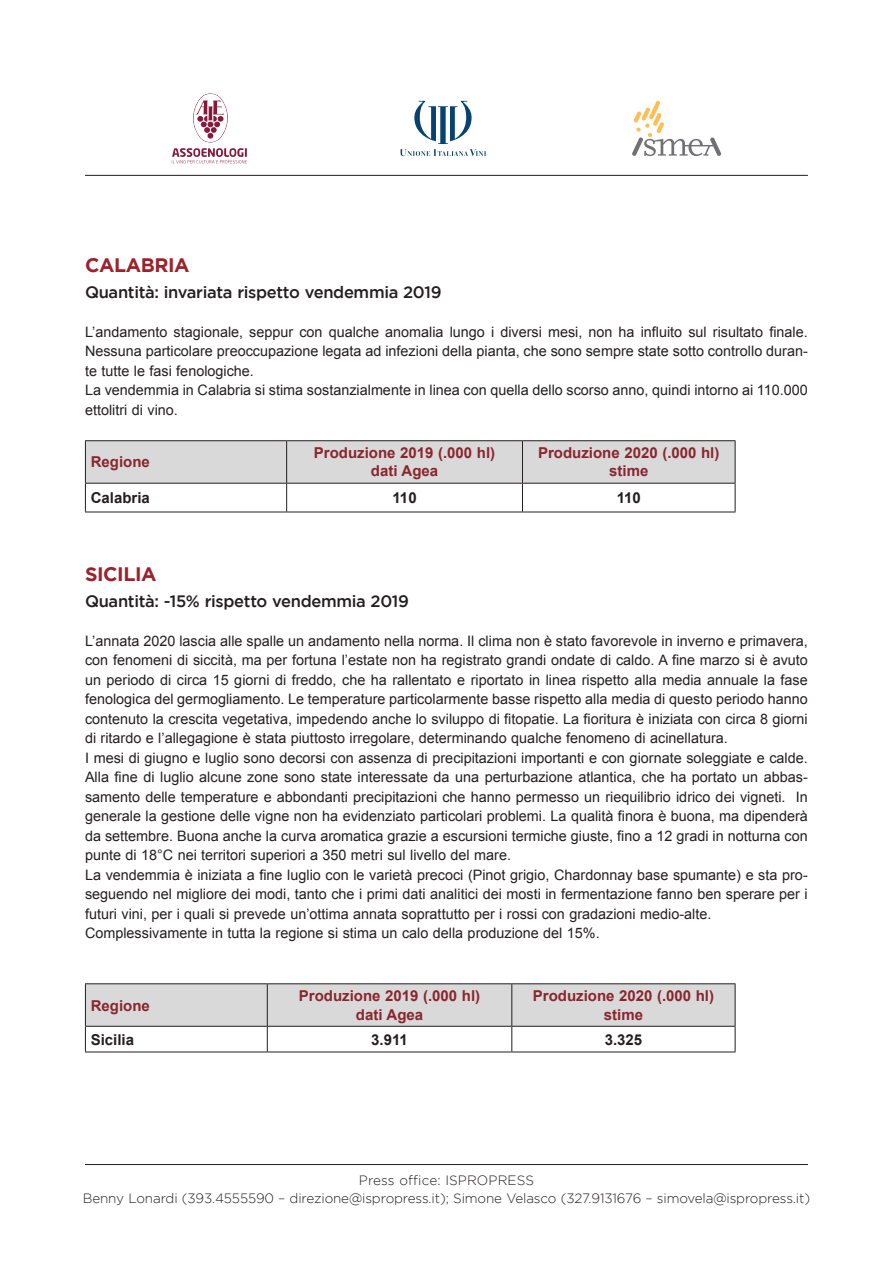
<style>
.page{position:relative;width:893px;height:1263px;background:#fff}
.page>*{position:absolute;margin:0;border:0;box-sizing:border-box;transform-origin:0 0}
.Normale{font:700 19.5px "Gotham";letter-spacing:-.02em;color:#9c212b}
.Normale-2{font:500 16.5px "Gotham";letter-spacing:-.02em;color:#231f20}
.Normale-3{font:700 15px/18px "Arial";color:#8a252d;text-align:center}
.Normale-4{font:700 15px "Arial";color:#231f20}
.Normale-5{font:14.4px/19.5px "Arial";color:#231f20;text-align:justify}
.Normale-6{font:300 13.5px "Gotham";letter-spacing:-.01em;color:#231f20}
.Normale-7{font:300 13.5px "Gotham";letter-spacing:.01em;color:#231f20}
</style>
<div class="page">
<svg style="left:172px;top:93px;width:75px;height:71px"></svg>
<svg style="left:632px;top:101px;width:89px;height:55px"></svg>
<svg style="left:400px;top:101px;width:86px;height:55px"></svg>
<hr style="left:85px;top:175px;width:723px;height:1px;background:#231f20">
<hr style="left:85px;top:1164px;width:723px;height:1px;background:#231f20">
<hr style="left:85px;top:440px;width:202px;height:1px;background:#231f20">
<hr style="left:287px;top:440px;width:235px;height:1px;background:#231f20">
<hr style="left:522px;top:440px;width:213px;height:1px;background:#231f20">
<hr style="left:85px;top:512px;width:202px;height:1px;background:#231f20">
<hr style="left:287px;top:512px;width:235px;height:1px;background:#231f20">
<hr style="left:522px;top:512px;width:213px;height:1px;background:#231f20">
<svg style="left:85px;top:441px;width:651px;height:71px"></svg>
<hr style="left:85px;top:983px;width:182px;height:1px;background:#231f20">
<hr style="left:267px;top:983px;width:245px;height:1px;background:#231f20">
<hr style="left:512px;top:983px;width:223px;height:1px;background:#231f20">
<hr style="left:85px;top:1051px;width:182px;height:1px;background:#231f20">
<hr style="left:267px;top:1051px;width:245px;height:1px;background:#231f20">
<hr style="left:512px;top:1051px;width:223px;height:1px;background:#231f20">
<svg style="left:85px;top:984px;width:651px;height:67px"></svg>
<p class="Normale" style="left:85px;top:254px;width:106px">CALABRIA</p>
<p class="Normale-2" style="left:85px;top:283px;width:358px">Quantità: invariata rispetto vendemmia 2019</p>
<p class="Normale-5" style="left:85px;top:322px;width:724px">L’andamento stagionale, seppur con qualche anomalia lungo i diversi mesi, non ha influito sul risultato finale.<br>Nessuna particolare preoccupazione legata ad infezioni della pianta, che sono sempre state sotto controllo duran&shy;te tutte le fasi fenologiche.</p>
<p class="Normale-5" style="left:85px;top:381px;width:724px">La vendemmia in Calabria si stima sostanzialmente in linea con quella dello scorso anno, quindi intorno ai 110.000 ettolitri di vino.</p>
<p class="Normale-3" style="left:91px;top:454px;width:61px">Regione</p>
<p class="Normale-3" style="left:314px;top:445px;width:183px">Produzione 2019 (.000 hl) dati Agea</p>
<p class="Normale-3" style="left:538px;top:445px;width:183px">Produzione 2020 (.000 hl) stime</p>
<p class="Normale-4" style="left:91px;top:488px;width:61px">Calabria</p>
<p class="Normale-4" style="left:392px;top:488px;width:26px">110</p>
<p class="Normale-4" style="left:617px;top:488px;width:26px">110</p>
<p class="Normale" style="left:85px;top:563px;width:73px">SICILIA</p>
<p class="Normale-2" style="left:85px;top:592px;width:325px">Quantità: -15% rispetto vendemmia 2019</p>
<p class="Normale-5" style="left:85px;top:631px;width:724px">L’annata 2020 lascia alle spalle un andamento nella norma. Il clima non è stato favorevole in inverno e primavera, con fenomeni di siccità, ma per fortuna l’estate non ha registrato grandi ondate di caldo. A fine marzo si è avuto un periodo di circa 15 giorni di freddo, che ha rallentato e riportato in linea rispetto alla media annuale la fase fenologica del germogliamento. Le temperature particolarmente basse rispetto alla media di questo periodo hanno contenuto la crescita vegetativa, impedendo anche lo sviluppo di fitopatie. La fioritura è iniziata con circa 8 giorni di ritardo e l’allegagione è stata piuttosto irregolare, determinando qualche fenomeno di acinellatura.</p>
<p class="Normale-5" style="left:85px;top:748px;width:724px">I mesi di giugno e luglio sono decorsi con assenza di precipitazioni importanti e con giornate soleggiate e calde.<br>Alla fine di luglio alcune zone sono state interessate da una perturbazione atlantica, che ha portato un abbas&shy;samento delle temperature e abbondanti precipitazioni che hanno permesso un riequilibrio idrico dei vigneti. In generale la gestione delle vigne non ha evidenziato particolari problemi. La qualità finora è buona, ma dipenderà da settembre. Buona anche la curva aromatica grazie a escursioni termiche giuste, fino a 12 gradi in notturna con punte di 18°C nei territori superiori a 350 metri sul livello del mare.</p>
<p class="Normale-5" style="left:85px;top:865px;width:724px">La vendemmia è iniziata a fine luglio con le varietà precoci (Pinot grigio, Chardonnay base spumante) e sta pro&shy;seguendo nel migliore dei modi, tanto che i primi dati analitici dei mosti in fermentazione fanno ben sperare per i futuri vini, per i quali si prevede un’ottima annata soprattutto per i rossi con gradazioni medio-alte.</p>
<p class="Normale-5" style="left:85px;top:924px;width:516px">Complessivamente in tutta la regione si stima un calo della produzione del 15%.</p>
<p class="Normale-3" style="left:91px;top:997px;width:61px">Regione</p>
<p class="Normale-3" style="left:299px;top:988px;width:183px">Produzione 2019 (.000 hl) dati Agea</p>
<p class="Normale-3" style="left:533px;top:988px;width:183px">Produzione 2020 (.000 hl) stime</p>
<p class="Normale-4" style="left:91px;top:1029px;width:45px">Sicilia</p>
<p class="Normale-4" style="left:371px;top:1029px;width:38px">3.911</p>
<p class="Normale-4" style="left:605px;top:1029px;width:39px">3.325</p>
<p class="Normale-7" style="left:359px;top:1173px;width:177px">Press office: ISPROPRESS</p>
<p class="Normale-6" style="left:83px;top:1191px;width:729px">Benny Lonardi (393.4555590 – direzione@ispropress.it); Simone Velasco (327.9131676 – simovela@ispropress.it)</p>
</div>
